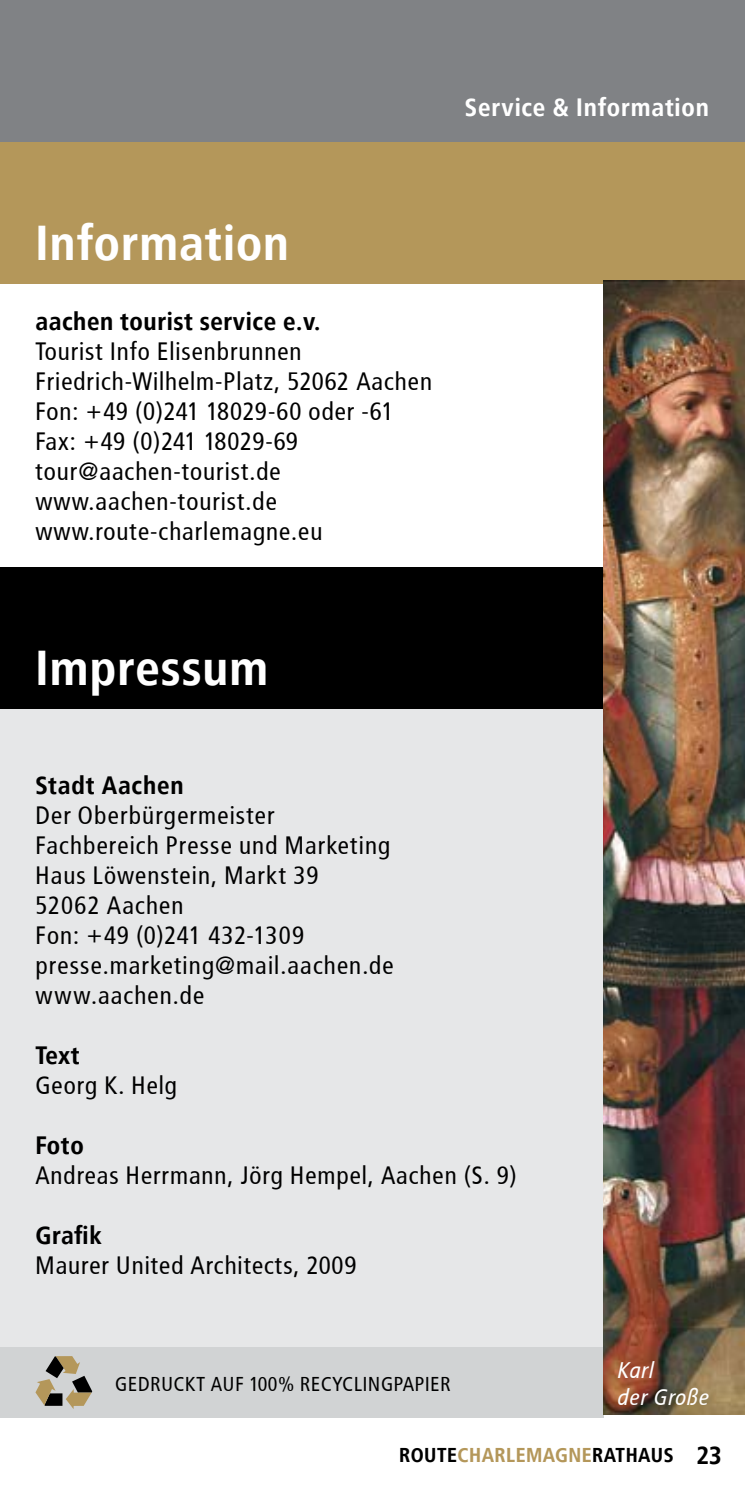
<style>
.page{position:relative;width:745px;height:1489px;background:#fff}
.page>*{position:absolute;margin:0;border:0;box-sizing:border-box;transform-origin:0 0}
.t1{font:700 48.75px "Transit";color:#fff}
.t2{font:25px/30px "Transit";color:#000}
.t3{font:700 25px "Transit";color:#000}
.t4{font:700 25px "Transit";letter-spacing:.01em;color:#fff}
.t5{font:italic 22.5px/27px "Transit";color:#fff}
.t6{font:20px "Transit";color:#000}
.t7{font:700 20px "Transit";color:#000}
.s1{color:#b4975a}
.s2{font-size:25px}
</style>
<div class="page">
<div style="left:0;top:709px;width:602px;height:708px;background:#e6e7e8"></div>
<div style="left:0;top:1346px;width:602px;height:71px;background:#d1d3d4"></div>
<svg style="left:35px;top:1356px;width:57px;height:52px"></svg>
<div style="left:0;top:0;width:744px;height:142px;background:#808285"></div>
<div style="left:0;top:142px;width:744px;height:141px;background:#b4975a"></div>
<div style="left:0;top:567px;width:602px;height:142px;background:#000"></div>
<img style="left:602px;top:280px;width:142px;height:1134px">
<p class="t4" style="left:464px;top:92px;width:246px">Service &amp; Information</p>
<h1 class="t1" style="left:35px;top:211px;width:256px">Information</h1>
<p class="t3" style="left:35px;top:305px;width:287px">aachen tourist service e.v.</p>
<p class="t2" style="left:35px;top:336px;width:399px">Tourist Info Elisenbrunnen<br>Friedrich-Wilhelm-Platz, 52062 Aachen<br>Fon: +49 (0)241 18029-60 oder -61<br>Fax: +49 (0)241 18029-69 tour@aachen-tourist.de www.aachen-tourist.de www.route-charlemagne.eu</p>
<h1 class="t1" style="left:35px;top:637px;width:235px">Impressum</h1>
<p class="t3" style="left:35px;top:769px;width:150px">Stadt Aachen</p>
<p class="t2" style="left:35px;top:800px;width:360px">Der Oberbürgermeister<br>Fachbereich Presse und Marketing<br>Haus Löwenstein, Markt 39<br>52062 Aachen<br>Fon: +49 (0)241 432-1309 presse.marketing@mail.aachen.de www.aachen.de</p>
<p class="t3" style="left:35px;top:1039px;width:46px">Text</p>
<p class="t2" style="left:35px;top:1070px;width:144px">Georg K. Helg</p>
<p class="t3" style="left:35px;top:1129px;width:50px">Foto</p>
<p class="t2" style="left:35px;top:1160px;width:483px">Andreas Herrmann, Jörg Hempel, Aachen (S. 9)</p>
<p class="t3" style="left:35px;top:1219px;width:68px">Grafik</p>
<p class="t2" style="left:35px;top:1250px;width:323px">Maurer United Architects, 2009</p>
<p class="t6" style="left:115px;top:1372px;width:337px">GEDRUCKT AUF 100% RECYCLINGPAPIER</p>
<p class="t5" style="left:617px;top:1356px;width:93px">Karl<br>der Große</p>
<p class="t7" style="left:399px;top:1441px;width:324px">ROUTE<span class="s1">CHARLEMAGNE</span>RATHAUS <span class="s2">23</span></p>
</div>
